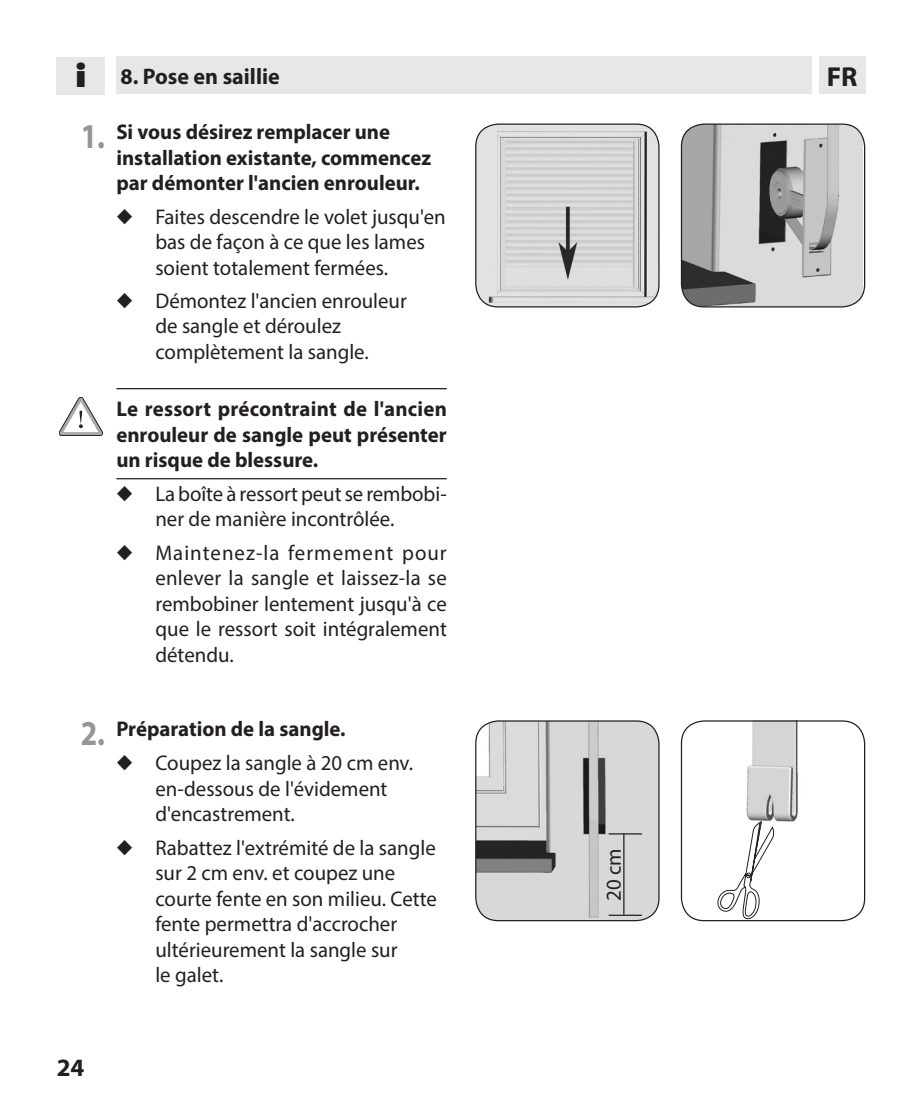
<style>
.page{position:relative;width:922px;height:1099px;background:#fff}
.page>*{position:absolute;margin:0;border:0;box-sizing:border-box;transform-origin:0 0}
.t1{font:800 30px "Futura";color:#231f20}
.t2{font:700 27.5px "Myriad Pro";color:#231f20}
.t3{font:700 25px "Myriad Pro";color:#231f20}
.t4{font:700 22.5px "Myriad Pro";color:#231f20}
.Fließtext_-_DE{font:21.25px/25.5px "Myriad Pro";color:#231f20}
.Sicherheitshinweise{font:700 21.25px/25.5px "Myriad Pro";color:#231f20}
.s1{font-size:35px;color:#939598}
</style>
<div class="page">
<div style="left:57px;top:57px;width:48px;height:37px;background:#e6e7e9"></div>
<div style="left:819px;top:57px;width:46px;height:37px;background:#e6e7e9"></div>
<div style="left:116px;top:57px;width:695px;height:37px;background:#e6e7e9"></div>
<img style="left:475px;top:124px;width:183px;height:183px">
<div style="left:475px;top:123px;width:184px;height:184px;border:1px solid #231f20;border-radius:22px"></div>
<img style="left:682px;top:125px;width:180px;height:182px">
<div style="left:680px;top:123px;width:185px;height:184px;border:1px solid #231f20;border-radius:22px"></div>
<img style="left:475px;top:721px;width:183px;height:199px">
<div style="left:475px;top:720px;width:184px;height:201px;border:1px solid #231f20;border-radius:22px"></div>
<hr style="left:608px;top:833px;width:33px;height:1px;background:#231f20">
<hr style="left:608px;top:914px;width:33px;height:1px;background:#231f20">
<hr style="left:623px;top:833px;width:1px;height:81px;background:#231f20">
<img style="left:746px;top:722px;width:52px;height:100px">
<div style="left:680px;top:720px;width:185px;height:201px;border:1px solid #231f20;border-radius:22px"></div>
<svg style="left:717px;top:821px;width:56px;height:98px"></svg>
<svg style="left:59px;top:397px;width:43px;height:38px"></svg>
<hr style="left:116px;top:388px;width:330px;height:1px;background:#231f20">
<hr style="left:116px;top:478px;width:330px;height:1px;background:#231f20">
<h1 class="t1" style="left:75px;top:58px;width:13px">i</h1>
<p class="t2" style="left:826px;top:59px;width:32px">FR</p>
<p class="t4" style="left:120px;top:62px;width:161px">8. Pose en saillie</p>
<p class="Sicherheitshinweise" style="left:116px;top:119px;width:316px;text-indent:-36px"><span class="s1">1.</span> Si vous désirez remplacer une installation existante, commencez par démonter l'ancien enrouleur.</p>
<p class="Fließtext_-_DE" style="left:155px;top:203px;width:292px;text-indent:-39px">◆ Faites descendre le volet jusqu'en bas de façon à ce que les lames soient totalement fermées.</p>
<p class="Fließtext_-_DE" style="left:155px;top:288px;width:253px;text-indent:-39px">◆ Démontez l'ancien enrouleur de sangle et déroulez complètement la sangle.</p>
<p class="Sicherheitshinweise" style="left:116px;top:396px;width:332px;text-align:justify">Le ressort précontraint de l'ancien enrouleur de sangle peut présenter un risque de blessure.</p>
<p class="Fließtext_-_DE" style="left:155px;top:480px;width:293px;text-indent:-39px">◆ La boîte à ressort peut se rembobi&shy;ner de manière incontrôlée.</p>
<p class="Fließtext_-_DE" style="left:155px;top:539px;width:293px;text-align:justify;text-indent:-39px">◆ Maintenez-la fermement pour enlever la sangle et laissez-la se rembobiner lentement jusqu'à ce que le ressort soit intégralement détendu.</p>
<p class="Sicherheitshinweise" style="left:81px;top:715px;width:266px"><span class="s1">2.</span> Préparation de la sangle.</p>
<p class="t3" style="left:57px;top:1051px;width:29px">24</p>
<p class="Fließtext_-_DE" style="left:155px;top:750px;width:259px;text-indent:-39px">◆ Coupez la sangle à 20 cm env. en-dessous de l'évidement d'encastrement.</p>
<p class="Fließtext_-_DE" style="left:155px;top:834px;width:283px;text-indent:-39px">◆ Rabattez l'extrémité de la sangle sur 2 cm env. et coupez une courte fente en son milieu. Cette fente permettra d'accrocher ultérieurement la sangle sur<br>le galet.</p>
<p class="Fließtext_-_DE" style="left:600px;top:900px;width:54px;rotate:-90deg">20 cm</p>
</div>
